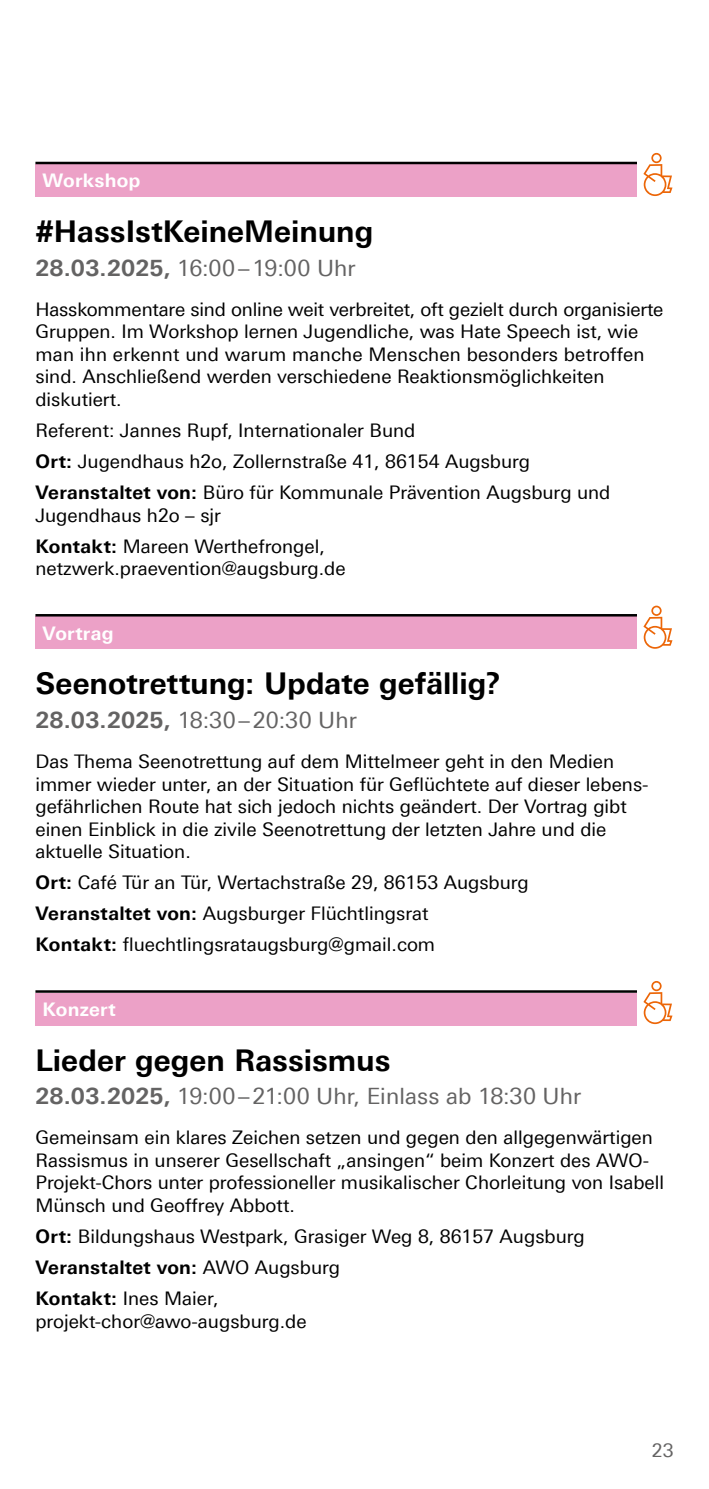
<style>
.page{position:relative;width:709px;height:1489px;background:#fff}
.page>*{position:absolute;margin:0;border:0;box-sizing:border-box;transform-origin:0 0}
.t1{font:700 30px "Univers For Augsburg";color:#000}
.t2{font:22.5px "Univers For Augsburg";color:#646363}
.t3{font:18.75px/22.5px "Univers For Augsburg";color:#000}
.t4{font:700 18.75px "Univers For Augsburg";letter-spacing:.01em;color:#fff}
.t5{font:18.75px "Univers For Augsburg";color:#646363}
.s1{font-weight:700}
</style>
<div class="page">
<div style="left:35px;top:164px;width:638px;height:33px;background:#eca1c7"></div>
<hr style="left:35px;top:162px;width:638px;height:2px;background:#000">
<div style="left:35px;top:616px;width:638px;height:33px;background:#eca1c7"></div>
<hr style="left:35px;top:614px;width:638px;height:2px;background:#000">
<div style="left:35px;top:992px;width:638px;height:33px;background:#eca1c7"></div>
<hr style="left:35px;top:990px;width:638px;height:2px;background:#000">
<div style="left:637px;top:151px;width:39px;height:47px;background:#fff"></div>
<svg style="left:643px;top:153px;width:29px;height:43px"></svg>
<div style="left:637px;top:603px;width:39px;height:47px;background:#fff"></div>
<svg style="left:643px;top:605px;width:29px;height:43px"></svg>
<div style="left:637px;top:979px;width:39px;height:46px;background:#fff"></div>
<svg style="left:643px;top:981px;width:29px;height:43px"></svg>
<p class="t4" style="left:43px;top:169px;width:99px">Workshop</p>
<h1 class="t1" style="left:35px;top:213px;width:339px">#HassIstKeineMeinung</h1>
<p class="t2" style="left:35px;top:255px;width:322px"><span class="s1">28.03.2025,</span> 16:00–19:00 Uhr</p>
<p class="t3" style="left:35px;top:298px;width:629px">Hasskommentare sind online weit verbreitet, oft gezielt durch organisierte Gruppen. Im Workshop lernen Jugendliche, was Hate Speech ist, wie man ihn erkennt und warum manche Menschen besonders betroffen sind. Anschließend werden verschiedene Reaktionsmöglichkeiten diskutiert.</p>
<p class="t3" style="left:35px;top:415px;width:576px;line-height:31px">Referent: Jannes Rupf, Internationaler Bund<br><span class="s1">Ort:</span> Jugendhaus h2o, Zollernstraße 41, 86154 Augsburg<br><span class="s1">Veranstaltet von:</span> Büro für Kommunale Prävention Augsburg und</p>
<p class="t3" style="left:35px;top:499px;width:291px;line-height:31px">Jugendhaus h2o – sjr<br><span class="s1">Kontakt:</span> Mareen Werthefrongel,</p>
<p class="t3" style="left:35px;top:557px;width:312px">netzwerk.praevention@augsburg.de</p>
<p class="t4" style="left:43px;top:621px;width:73px">Vortrag</p>
<h1 class="t1" style="left:35px;top:665px;width:467px">Seenotrettung: Update gefällig?</h1>
<p class="t2" style="left:35px;top:707px;width:323px"><span class="s1">28.03.2025,</span> 18:30–20:30 Uhr</p>
<p class="t3" style="left:35px;top:750px;width:613px">Das Thema Seenotrettung auf dem Mittelmeer geht in den Medien immer wieder unter, an der Situation für Geflüchtete auf dieser lebens&shy;gefährlichen Route hat sich jedoch nichts geändert. Der Vortrag gibt einen Einblick in die zivile Seenotrettung der letzten Jahre und die aktuelle Situation.</p>
<p class="t3" style="left:35px;top:867px;width:495px;line-height:31px"><span class="s1">Ort:</span> Café Tür an Tür, Wertachstraße 29, 86153 Augsburg<br><span class="s1">Veranstaltet von:</span> Augsburger Flüchtlingsrat<br><span class="s1">Kontakt:</span> fluechtlingsrataugsburg@gmail.com</p>
<p class="t4" style="left:43px;top:997px;width:75px">Konzert</p>
<h1 class="t1" style="left:35px;top:1041px;width:356px">Lieder gegen Rassismus</h1>
<p class="t2" style="left:35px;top:1083px;width:547px"><span class="s1">28.03.2025,</span> 19:00–21:00 Uhr, Einlass ab 18:30 Uhr</p>
<p class="t3" style="left:35px;top:1126px;width:630px">Gemeinsam ein klares Zeichen setzen und gegen den allgegenwärtigen Rassismus in unserer Gesellschaft „ansingen“ beim Konzert des AWO-Projekt-Chors unter professioneller musikalischer Chorleitung von Isabell Münsch und Geoffrey Abbott.</p>
<p class="t3" style="left:35px;top:1220px;width:551px;line-height:31px"><span class="s1">Ort:</span> Bildungshaus Westpark, Grasiger Weg 8, 86157 Augsburg<br><span class="s1">Veranstaltet von:</span> AWO Augsburg<br><span class="s1">Kontakt:</span> Ines Maier,</p>
<p class="t3" style="left:35px;top:1309px;width:273px">projekt-chor@awo-augsburg.de</p>
<p class="t5" style="left:652px;top:1439px;width:23px">23</p>
</div>
